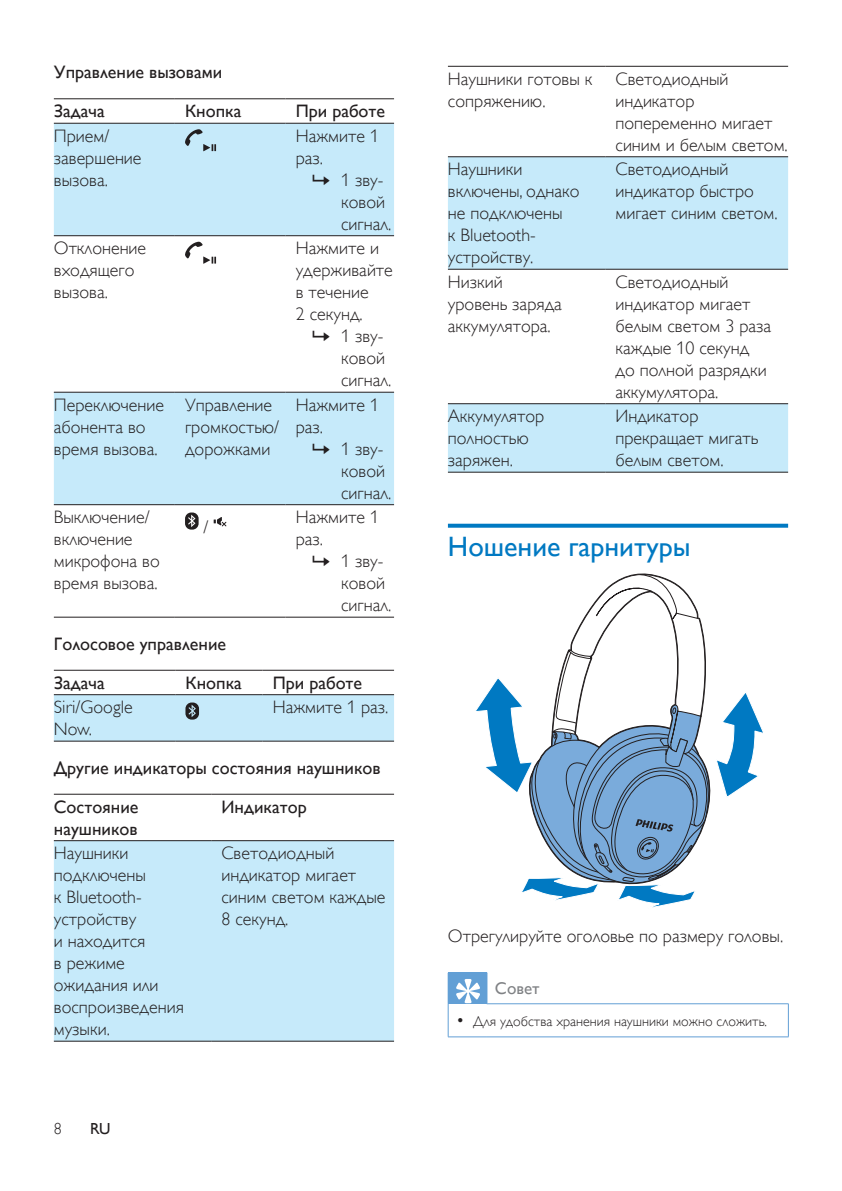
<style>
.page{position:relative;width:842px;height:1191px;background:#fff}
.page>*{position:absolute;margin:0;border:0;box-sizing:border-box;transform-origin:0 0}
.heading2{font:28px "Gill Sans Alt One WGL";color:#0079c2}
.Body_Text{font:18px/22px "Gill Sans Alt One WGL Light";color:#231f20}
.Body_Text-2{font:18px/22px "Gill Sans Alt One WGL";color:#231f20}
.tips-caption-paragra{font:17px "Gill Sans Alt One WGL";color:#808285}
.language_indication{font:16px "Gill Sans Alt One WGL";color:#231f20}
.t1{font:16px "Gill Sans Alt One WGL Light";color:#231f20}
.t2{font:14px "Gill Sans Alt One WGL Light";color:#231f20}
.s1{font-size:17px}
</style>
<div class="page">
<svg style="left:54px;top:124px;width:340px;height:380px;fill:#c6eafa"></svg>
<hr style="left:54px;top:98px;width:121px;height:1px;background:#231f20">
<hr style="left:175px;top:98px;width:110px;height:1px;background:#231f20">
<hr style="left:285px;top:98px;width:109px;height:1px;background:#231f20">
<hr style="left:54px;top:123px;width:121px;height:1px;background:#231f20">
<hr style="left:175px;top:123px;width:110px;height:1px;background:#231f20">
<hr style="left:285px;top:123px;width:109px;height:1px;background:#231f20">
<hr style="left:54px;top:235px;width:121px;height:1px;background:#231f20">
<hr style="left:175px;top:235px;width:110px;height:1px;background:#231f20">
<hr style="left:285px;top:235px;width:109px;height:1px;background:#231f20">
<hr style="left:54px;top:392px;width:121px;height:1px;background:#231f20">
<hr style="left:175px;top:392px;width:110px;height:1px;background:#231f20">
<hr style="left:285px;top:392px;width:109px;height:1px;background:#231f20">
<hr style="left:54px;top:504px;width:121px;height:1px;background:#231f20">
<hr style="left:175px;top:504px;width:110px;height:1px;background:#231f20">
<hr style="left:285px;top:504px;width:109px;height:1px;background:#231f20">
<hr style="left:54px;top:616px;width:121px;height:1px;background:#231f20">
<hr style="left:175px;top:616px;width:110px;height:1px;background:#231f20">
<hr style="left:285px;top:616px;width:109px;height:1px;background:#231f20">
<svg style="left:185px;top:129px;width:31px;height:22px"></svg>
<svg style="left:185px;top:242px;width:31px;height:22px"></svg>
<svg style="left:185px;top:512px;width:14px;height:17px"></svg>
<svg style="left:214px;top:517px;width:12px;height:9px"></svg>
<hr style="left:54px;top:669px;width:121px;height:1px;background:#231f20">
<hr style="left:175px;top:669px;width:88px;height:1px;background:#231f20">
<hr style="left:263px;top:669px;width:131px;height:1px;background:#231f20">
<svg style="left:54px;top:694px;width:340px;height:47px"></svg>
<div style="left:54px;top:841px;width:340px;height:199px;background:#c6eafa"></div>
<hr style="left:54px;top:793px;width:157px;height:1px;background:#231f20">
<hr style="left:211px;top:793px;width:183px;height:1px;background:#231f20">
<hr style="left:54px;top:840px;width:157px;height:1px;background:#231f20">
<hr style="left:211px;top:840px;width:183px;height:1px;background:#231f20">
<hr style="left:54px;top:1040px;width:157px;height:1px;background:#231f20">
<hr style="left:211px;top:1040px;width:183px;height:1px;background:#231f20">
<svg style="left:448px;top:524px;width:340px;height:4px"></svg>
<svg style="left:448px;top:157px;width:340px;height:315px;fill:#c6eafa"></svg>
<hr style="left:448px;top:66px;width:157px;height:1px;background:#231f20">
<hr style="left:605px;top:66px;width:183px;height:1px;background:#231f20">
<hr style="left:448px;top:156px;width:157px;height:1px;background:#231f20">
<hr style="left:605px;top:156px;width:183px;height:1px;background:#231f20">
<hr style="left:448px;top:269px;width:157px;height:1px;background:#231f20">
<hr style="left:605px;top:269px;width:183px;height:1px;background:#231f20">
<hr style="left:448px;top:403px;width:157px;height:1px;background:#231f20">
<hr style="left:605px;top:403px;width:183px;height:1px;background:#231f20">
<hr style="left:448px;top:472px;width:157px;height:1px;background:#231f20">
<hr style="left:605px;top:472px;width:183px;height:1px;background:#231f20">
<div style="left:448px;top:972px;width:39px;height:31px;background:#629fd5"></div>
<hr style="left:448px;top:1003px;width:1px;height:33px;background:#629fd5">
<hr style="left:788px;top:1004px;width:1px;height:32px;background:#629fd5">
<hr style="left:448px;top:1036px;width:39px;height:1px;background:#629fd5">
<hr style="left:487px;top:1036px;width:302px;height:1px;background:#629fd5">
<hr style="left:487px;top:973px;width:1px;height:30px;background:#629fd5">
<hr style="left:487px;top:1003px;width:302px;height:1px;background:#629fd5">
<svg style="left:456px;top:979px;width:24px;height:24px"></svg>
<svg style="left:475px;top:573px;width:288px;height:335px"></svg>
<svg style="left:313px;top:174px;width:17px;height:11px"></svg>
<svg style="left:313px;top:331px;width:17px;height:10px"></svg>
<svg style="left:313px;top:443px;width:17px;height:11px"></svg>
<p class="Body_Text-2" style="left:54px;top:61px;width:170px">Управление вызовами</p>
<p class="Body_Text-2" style="left:54px;top:100px;width:52px">Задача</p>
<p class="Body_Text-2" style="left:185px;top:100px;width:58px">Кнопка</p>
<p class="Body_Text-2" style="left:296px;top:100px;width:91px">При работе</p>
<p class="Body_Text" style="left:54px;top:125px;width:89px">Прием/ завершение вызова.</p>
<p class="Body_Text" style="left:296px;top:125px;width:85px">Нажмите 1 раз.</p>
<p class="Body_Text" style="left:341px;top:169px;width:52px">1 зву&shy;ковой сигнал.</p>
<p class="Body_Text" style="left:54px;top:237px;width:94px">Отклонение входящего вызова.</p>
<p class="Body_Text" style="left:296px;top:237px;width:99px">Нажмите и удерживайте в течение<br>2 секунд.</p>
<p class="Body_Text" style="left:341px;top:325px;width:52px">1 зву&shy;ковой сигнал.</p>
<p class="Body_Text" style="left:54px;top:394px;width:112px">Переключение абонента во время вызова.</p>
<p class="Body_Text" style="left:185px;top:394px;width:96px">Управление громкостью/ дорожками</p>
<p class="Body_Text" style="left:296px;top:394px;width:85px">Нажмите 1 раз.</p>
<p class="Body_Text" style="left:341px;top:438px;width:52px">1 зву&shy;ковой сигнал.</p>
<p class="Body_Text" style="left:54px;top:506px;width:107px">Выключение/ включение микрофона во время вызова.</p>
<p class="Body_Text" style="left:204px;top:516px;width:7px">/</p>
<p class="Body_Text" style="left:296px;top:506px;width:85px">Нажмите 1 раз.</p>
<p class="Body_Text" style="left:341px;top:550px;width:52px">1 зву&shy;ковой сигнал.</p>
<p class="Body_Text-2" style="left:54px;top:632px;width:174px">Голосовое управление</p>
<p class="Body_Text-2" style="left:54px;top:671px;width:52px">Задача</p>
<p class="Body_Text-2" style="left:185px;top:671px;width:58px">Кнопка</p>
<p class="Body_Text-2" style="left:273px;top:671px;width:91px">При работе</p>
<p class="Body_Text" style="left:54px;top:696px;width:80px">Siri/Google<br>Now.</p>
<p class="Body_Text" style="left:273px;top:696px;width:117px">Нажмите 1 раз.</p>
<p class="Body_Text-2" style="left:54px;top:756px;width:328px">Другие индикаторы состояния наушников</p>
<p class="Body_Text-2" style="left:54px;top:795px;width:86px">Состояние наушников</p>
<p class="Body_Text-2" style="left:221px;top:795px;width:87px">Индикатор</p>
<p class="Body_Text" style="left:54px;top:842px;width:131px">Наушники подключены<br>к Bluetooth&shy;устройству<br>и находится<br>в режиме ожидания или воспроизведения музыки.</p>
<p class="Body_Text" style="left:221px;top:842px;width:166px">Светодиодный индикатор мигает синим светом каждые<br>8 секунд.</p>
<p class="t1" style="left:54px;top:1118px;width:9px">8</p>
<p class="language_indication" style="left:90px;top:1118px;width:22px">RU</p>
<p class="Body_Text" style="left:448px;top:68px;width:146px">Наушники готовы к сопряжению.</p>
<p class="Body_Text" style="left:615px;top:68px;width:174px">Светодиодный индикатор попеременно мигает синим и белым светом.</p>
<p class="Body_Text" style="left:448px;top:158px;width:133px">Наушники включены, однако не подключены<br>к Bluetooth&shy;устройству.</p>
<p class="Body_Text" style="left:615px;top:158px;width:164px">Светодиодный индикатор быстро мигает синим светом.</p>
<p class="Body_Text" style="left:448px;top:271px;width:116px">Низкий уровень заряда аккумулятора.</p>
<p class="Body_Text" style="left:615px;top:271px;width:157px">Светодиодный индикатор мигает белым светом 3 раза каждые 10 секунд до полной разрядки аккумулятора.</p>
<p class="Body_Text" style="left:448px;top:405px;width:98px">Аккумулятор полностью заряжен.</p>
<p class="Body_Text" style="left:615px;top:405px;width:144px">Индикатор прекращает мигать белым светом.</p>
<p class="heading2" style="left:448px;top:527px;width:244px">Ношение гарнитуры</p>
<p class="Body_Text" style="left:448px;top:925px;width:337px">Отрегулируйте оголовье по размеру головы.</p>
<p class="tips-caption-paragra" style="left:495px;top:976px;width:46px">Совет</p>
<p class="t2" style="left:456px;top:1011px;width:312px"><span class="s1">•</span> Для удобства хранения наушники можно сложить.</p>
</div>
